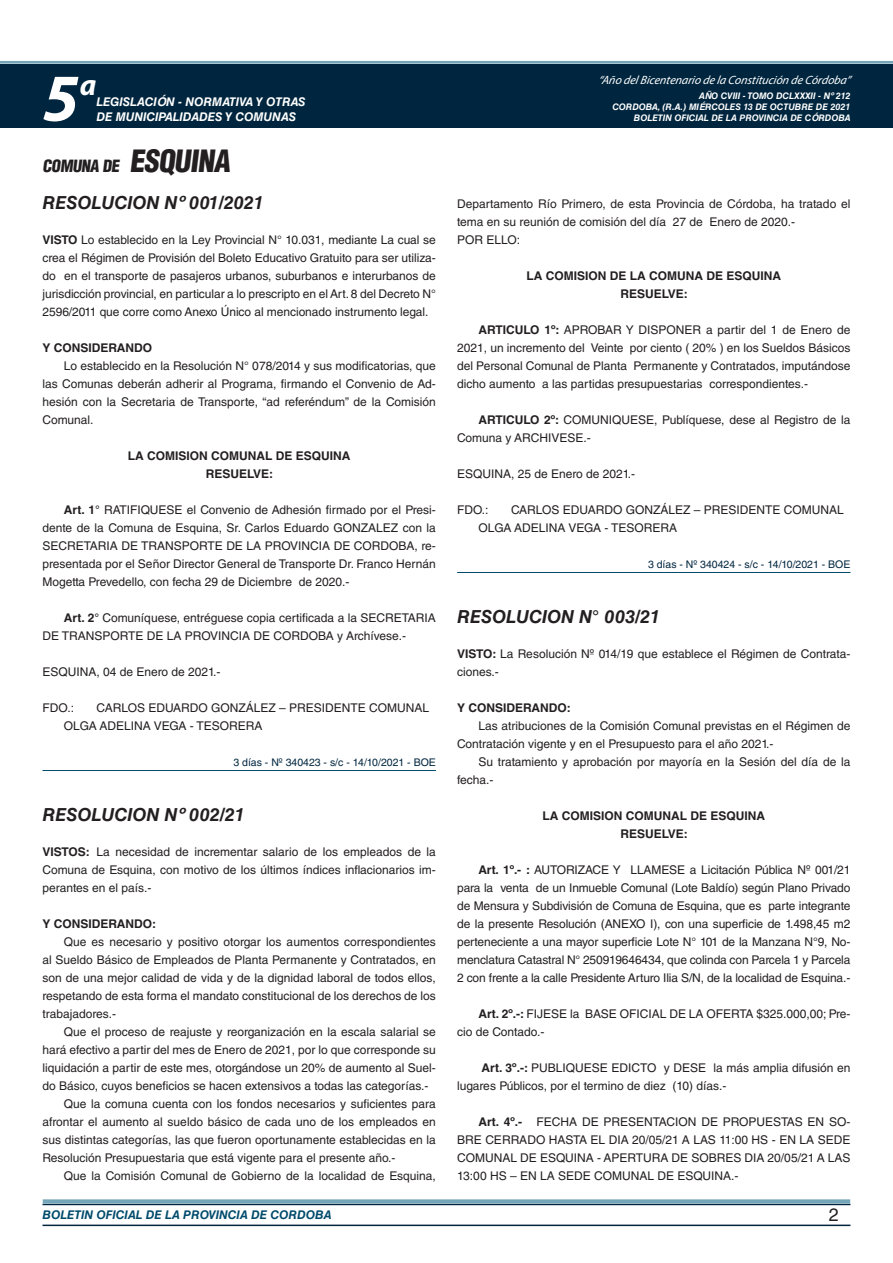
<style>
.page{position:relative;width:893px;height:1263px;background:#fff}
.page>*{position:absolute;margin:0;border:0;box-sizing:border-box;transform-origin:0 0}
.t1{font:italic 700 67.5px "Myriad Pro";color:#fff}
.t2{font:italic 700 30px "Myriad Pro";color:#fff}
.NOMBRE_DE_MINISTERIO{font:italic 700 18px "Helvetica LT Std";color:#231f20}
.t3{font:18px "Helvetica LT Std";color:#231f20}
.BASE{font:900 condensed 16.5px "Helvetica LT Std";color:#231f20}
.BASE-2{font:12px/18px "Helvetica LT Std";color:#231f20;text-align:justify}
.RESUELVE{font:700 12px "Helvetica LT Std";color:#231f20}
.t4{font:italic 700 12px "Helvetica LT Std";color:#fff}
.t5{font:italic 12px "Myriad Pro";color:#fff}
.BASE-3{font:700 12px "Helvetica LT Std";color:#231f20}
.t6{font:italic 700 12px "Helvetica LT Std";color:#004b6c}
.FECHA_DE_VENCIMIENTO{font:10.5px "Helvetica LT Std";color:#00263f}
.t7{font:italic 700 9px/10.8px "Helvetica LT Std";color:#fff;text-align:right}
.s1{font-size:30px}
.s2{font-weight:700}
</style>
<div class="page">
<div style="left:0;top:61px;width:893px;height:6px;background:#fff;opacity:.75"></div>
<div style="left:0;top:64px;width:893px;height:64px;background:#00263f"></div>
<hr style="left:43px;top:1224px;width:807px;height:2px;background:#00263f">
<div style="left:42px;top:1198px;width:809px;height:8px;background:#fff;opacity:.75"></div>
<hr style="left:43px;top:770px;width:393px;height:1px;background:#004b6c">
<hr style="left:457px;top:572px;width:393px;height:1px;background:#004b6c">
<h1 class="t1" style="left:43px;top:54px;width:38px">5</h1>
<h2 class="t2" style="left:80px;top:66px;width:18px">a</h2>
<p class="t4" style="left:96px;top:95px;width:211px">LEGISLACIÓN - NORMATIVA Y OTRAS</p>
<p class="t4" style="left:96px;top:109px;width:201px">DE MUNICIPALIDADES Y COMUNAS</p>
<p class="BASE" style="left:43px;top:155px;width:194px">COMUNA DE <span class="s1">ESQUINA</span></p>
<p class="NOMBRE_DE_MINISTERIO" style="left:43px;top:192px;width:223px">RESOLUCION Nº 001/2021</p>
<p class="BASE-2" style="left:43px;top:231px;width:395px"><span class="s2">VISTO</span> Lo establecido en la Ley Provincial N° 10.031, mediante La cual se crea el Régimen de Provisión del Boleto Educativo Gratuito para ser utiliza&shy;do en el transporte de pasajeros urbanos, suburbanos e interurbanos de jurisdicción provincial, en particular a lo prescripto en el Art. 8 del Decreto N° 2596/2011 que corre como Anexo Único al mencionado instrumento legal.</p>
<p class="BASE-3" style="left:43px;top:340px;width:111px">Y CONSIDERANDO</p>
<p class="BASE-2" style="left:43px;top:357px;width:395px;text-indent:21px">Lo establecido en la Resolución N° 078/2014 y sus modificatorias, que las Comunas deberán adherir al Programa, firmando el Convenio de Ad&shy;hesión con la Secretaria de Transporte, “ad referéndum” de la Comisión Comunal.</p>
<p class="RESUELVE" style="left:128px;top:448px;width:224px">LA COMISION COMUNAL DE ESQUINA</p>
<p class="RESUELVE" style="left:206px;top:466px;width:69px">RESUELVE:</p>
<p class="BASE-2" style="left:43px;top:501px;width:395px;text-indent:21px"><span class="s2">Art. 1°</span> RATIFIQUESE el Convenio de Adhesión firmado por el Presi&shy;dente de la Comuna de Esquina, Sr. Carlos Eduardo GONZALEZ con la SECRETARIA DE TRANSPORTE DE LA PROVINCIA DE CORDOBA, re&shy;presentada por el Señor Director General de Transporte Dr. Franco Hernán Mogetta Prevedello, con fecha 29 de Diciembre de 2020.-</p>
<p class="BASE-2" style="left:43px;top:609px;width:395px;text-indent:21px"><span class="s2">Art. 2°</span> Comuníquese, entréguese copia certificada a la SECRETARIA<br>DE TRANSPORTE DE LA PROVINCIA DE CORDOBA y Archívese.-</p>
<p class="BASE-2" style="left:43px;top:663px;width:179px">ESQUINA, 04 de Enero de 2021.-</p>
<p class="BASE-2" style="left:43px;top:699px;width:33px">FDO.:</p>
<p class="BASE-2" style="left:97px;top:699px;width:334px">CARLOS EDUARDO GONZÁLEZ – PRESIDENTE COMUNAL</p>
<p class="BASE-2" style="left:64px;top:717px;width:200px">OLGA ADELINA VEGA - TESORERA</p>
<p class="FECHA_DE_VENCIMIENTO" style="left:233px;top:756px;width:204px">3 días - Nº 340423 - s/c - 14/10/2021 - BOE</p>
<p class="NOMBRE_DE_MINISTERIO" style="left:43px;top:804px;width:204px">RESOLUCION Nº 002/21</p>
<p class="BASE-2" style="left:43px;top:843px;width:395px"><span class="s2">VISTOS:</span> La necesidad de incrementar salario de los empleados de la Comuna de Esquina, con motivo de los últimos índices inflacionarios im&shy;perantes en el país.-</p>
<p class="BASE-3" style="left:43px;top:916px;width:115px">Y CONSIDERANDO:</p>
<p class="BASE-2" style="left:43px;top:933px;width:395px;text-indent:21px">Que es necesario y positivo otorgar los aumentos correspondientes al Sueldo Básico de Empleados de Planta Permanente y Contratados, en son de una mejor calidad de vida y de la dignidad laboral de todos ellos, respetando de esta forma el mandato constitucional de los derechos de los trabajadores.-</p>
<p class="BASE-2" style="left:43px;top:1023px;width:395px;text-indent:21px">Que el proceso de reajuste y reorganización en la escala salarial se hará efectivo a partir del mes de Enero de 2021, por lo que corresponde su liquidación a partir de este mes, otorgándose un 20% de aumento al Suel&shy;do Básico, cuyos beneficios se hacen extensivos a todas las categorías.-</p>
<p class="BASE-2" style="left:43px;top:1095px;width:395px;text-indent:21px">Que la comuna cuenta con los fondos necesarios y suficientes para afrontar el aumento al sueldo básico de cada uno de los empleados en sus distintas categorías, las que fueron oportunamente establecidas en la Resolución Presupuestaria que está vigente para el presente año.-</p>
<p class="BASE-2" style="left:64px;top:1167px;width:373px">Que la Comisión Comunal de Gobierno de la localidad de Esquina,</p>
<p class="t5" style="left:598px;top:72px;width:254px">“Año delBicentenario de la Constitución de Córdoba”</p>
<p class="t7" style="left:612px;top:91px;width:240px">AÑO CVIII - TOMO DCLXXXII - Nº 212<br>CORDOBA, (R.A.) MIÉRCOLES 13 DE OCTUBRE DE 2021<br>BOLETIN OFICIAL DE LA PROVINCIA DE CÓRDOBA</p>
<p class="BASE-2" style="left:457px;top:195px;width:395px">Departamento Río Primero, de esta Provincia de Córdoba, ha tratado el tema en su reunión de comisión del día 27 de Enero de 2020.-</p>
<p class="BASE-2" style="left:457px;top:231px;width:64px">POR ELLO:</p>
<p class="RESUELVE" style="left:526px;top:268px;width:256px">LA COMISION DE LA COMUNA DE ESQUINA</p>
<p class="RESUELVE" style="left:620px;top:286px;width:69px">RESUELVE:</p>
<p class="BASE-2" style="left:457px;top:321px;width:395px;text-indent:21px"><span class="s2">ARTICULO 1º:</span> APROBAR Y DISPONER a partir del 1 de Enero de 2021, un incremento del Veinte por ciento ( 20% ) en los Sueldos Básicos del Personal Comunal de Planta Permanente y Contratados, imputándose dicho aumento a las partidas presupuestarias correspondientes.-</p>
<p class="BASE-2" style="left:457px;top:411px;width:395px;text-indent:21px"><span class="s2">ARTICULO 2º:</span> COMUNIQUESE, Publíquese, dese al Registro de la<br>Comuna y ARCHIVESE.-</p>
<p class="BASE-2" style="left:457px;top:465px;width:179px">ESQUINA, 25 de Enero de 2021.-</p>
<p class="BASE-2" style="left:457px;top:501px;width:33px">FDO.:</p>
<p class="BASE-2" style="left:511px;top:501px;width:334px">CARLOS EDUARDO GONZÁLEZ – PRESIDENTE COMUNAL</p>
<p class="BASE-2" style="left:478px;top:519px;width:200px">OLGA ADELINA VEGA - TESORERA</p>
<p class="FECHA_DE_VENCIMIENTO" style="left:648px;top:558px;width:204px">3 días - Nº 340424 - s/c - 14/10/2021 - BOE</p>
<p class="NOMBRE_DE_MINISTERIO" style="left:457px;top:606px;width:204px">RESOLUCION N° 003/21</p>
<p class="BASE-2" style="left:457px;top:645px;width:395px"><span class="s2">VISTO:</span> La Resolución Nº 014/19 que establece el Régimen de Contrata&shy;ciones.-</p>
<p class="BASE-3" style="left:457px;top:700px;width:115px">Y CONSIDERANDO:</p>
<p class="BASE-2" style="left:457px;top:717px;width:395px;text-indent:21px">Las atribuciones de la Comisión Comunal previstas en el Régimen de<br>Contratación vigente y en el Presupuesto para el año 2021.-</p>
<p class="BASE-2" style="left:457px;top:753px;width:395px;text-indent:21px">Su tratamiento y aprobación por mayoría en la Sesión del día de la fecha.-</p>
<p class="RESUELVE" style="left:542px;top:808px;width:224px">LA COMISION COMUNAL DE ESQUINA</p>
<p class="RESUELVE" style="left:620px;top:826px;width:69px">RESUELVE:</p>
<p class="BASE-2" style="left:457px;top:861px;width:395px;text-indent:21px"><span class="s2">Art. 1º.- :</span> AUTORIZACE Y LLAMESE a Licitación Pública Nº 001/21 para la venta de un Inmueble Comunal (Lote Baldío) según Plano Privado de Mensura y Subdivisión de Comuna de Esquina, que es parte integrante de la presente Resolución (ANEXO I), con una superficie de 1.498,45 m2 perteneciente a una mayor superficie Lote N° 101 de la Manzana N°9, No&shy;menclatura Catastral N° 250919646434, que colinda con Parcela 1 y Parcela 2 con frente a la calle Presidente Arturo Ilia S/N, de la localidad de Esquina.-</p>
<p class="BASE-2" style="left:457px;top:1005px;width:395px;text-indent:21px"><span class="s2">Art. 2º.-:</span> FIJESE la BASE OFICIAL DE LA OFERTA $325.000,00; Pre&shy;cio de Contado.-</p>
<p class="BASE-2" style="left:457px;top:1059px;width:395px;text-indent:24px"><span class="s2">Art. 3º.-:</span> PUBLIQUESE EDICTO y DESE la más amplia difusión en lugares Públicos, por el termino de diez (10) días.-</p>
<p class="BASE-2" style="left:457px;top:1113px;width:395px;text-indent:21px"><span class="s2">Art. 4º.-</span> FECHA DE PRESENTACION DE PROPUESTAS EN SO-BRE CERRADO HASTA EL DIA 20/05/21 A LAS 11:00 HS - EN LA SEDE COMUNAL DE ESQUINA - APERTURA DE SOBRES DIA 20/05/21 A LAS 13:00 HS – EN LA SEDE COMUNAL DE ESQUINA.-</p>
<p class="t6" style="left:43px;top:1208px;width:290px">BOLETIN OFICIAL DE LA PROVINCIA DE CORDOBA</p>
<p class="t3" style="left:829px;top:1204px;width:12px">2</p>
</div>
